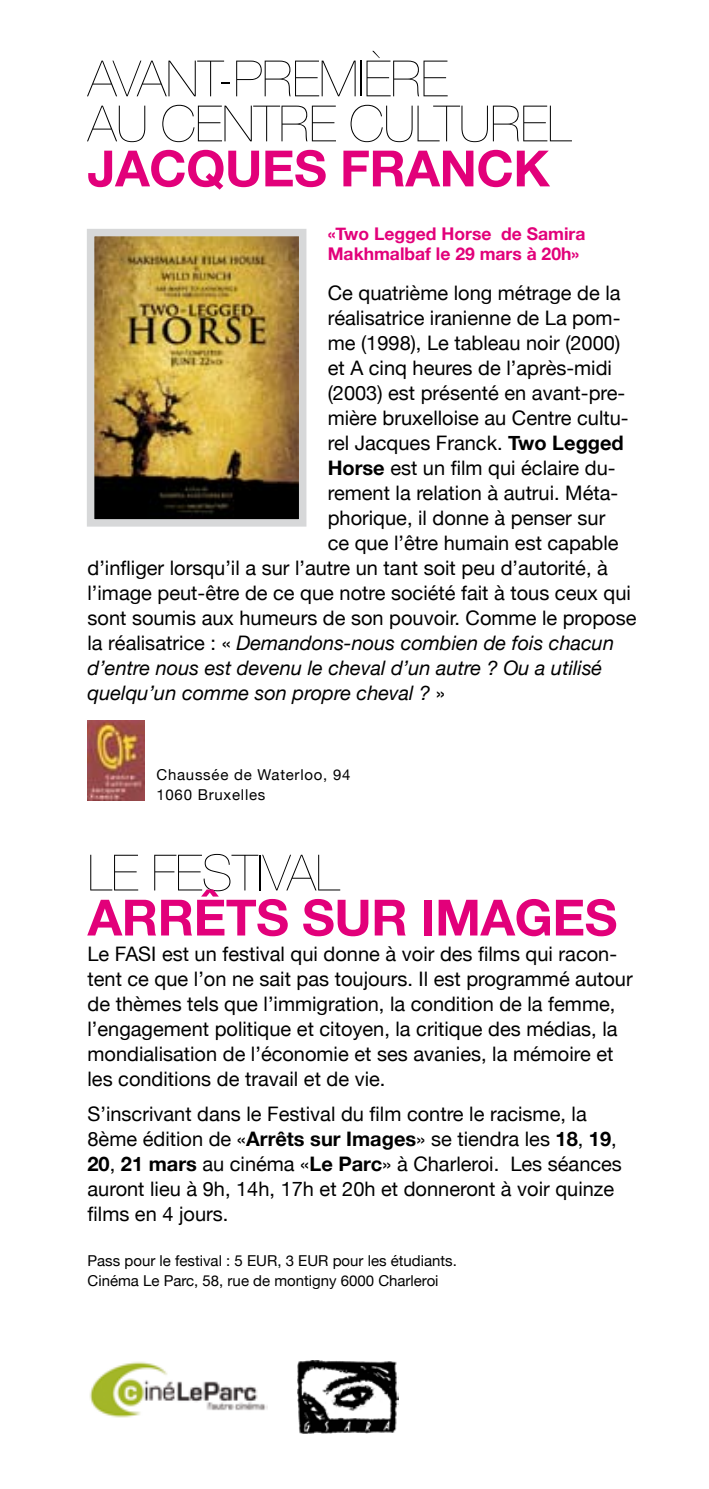
<style>
.page{position:relative;width:709px;height:1489px;background:#fff}
.page>*{position:absolute;margin:0;border:0;box-sizing:border-box;transform-origin:0 0}
.t1{font:200 50px/45px "Helvetica Neue";letter-spacing:-.01em;color:#000}
.t2{font:700 50px "Helvetica Neue";letter-spacing:-.01em;color:#e2007a}
.t3{font:20px/25px "Helvetica Neue";color:#000}
.t4{font:italic 20px "Helvetica Neue";color:#000}
.t5{font:700 17.5px/20px "Helvetica Neue";color:#e2007a}
.t6{font:15px/20px "Helvetica Neue";color:#000}
.t7{font:15px/20px "Helvetica Neue";letter-spacing:.05em;color:#000}
.s1{font-weight:700}
.s2{font-style:normal}
</style>
<div class="page">
<img style="left:89px;top:1361px;width:178px;height:57px">
<img style="left:298px;top:1360px;width:100px;height:72px">
<img style="left:96px;top:238px;width:201px;height:279px">
<div style="left:87px;top:229px;width:219px;height:297px;border:8px solid #d7d8d9"></div>
<img style="left:88px;top:720px;width:56px;height:80px">
<h1 class="t1" style="left:87px;top:56px;width:483px">AVANT-PREMIÈRE<br>AU CENTRE CULTUREL</h1>
<h1 class="t2" style="left:87px;top:138px;width:464px">Jacques Franck</h1>
<p class="t5" style="left:328px;top:223px;width:259px">«Two Legged Horse de Samira<br>Makhmalbaf le 29 mars à 20h»</p>
<p class="t3" style="left:328px;top:280px;width:294px">Ce quatrième long métrage de la</p>
<p class="t3" style="left:328px;top:305px;width:294px">réalisatrice iranienne de La pom-</p>
<p class="t3" style="left:328px;top:330px;width:294px">me (1998), Le tableau noir (2000)</p>
<p class="t3" style="left:328px;top:355px;width:286px">et A cinq heures de l’après-midi</p>
<p class="t3" style="left:328px;top:380px;width:299px">(2003) est présenté en avant-pre-</p>
<p class="t3" style="left:328px;top:405px;width:302px">mière bruxelloise au Centre cultu-</p>
<p class="t3" style="left:328px;top:430px;width:297px">rel Jacques Franck. <span class="s1">Two Legged</span></p>
<p class="t3" style="left:328px;top:455px;width:289px"><span class="s1">Horse</span> est un film qui éclaire du-</p>
<p class="t3" style="left:328px;top:480px;width:292px">rement la relation à autrui. Méta-</p>
<p class="t3" style="left:328px;top:505px;width:279px">phorique, il donne à penser sur</p>
<p class="t3" style="left:328px;top:530px;width:292px">ce que l’être humain est capable</p>
<p class="t3" style="left:88px;top:555px;width:522px">d’infliger lorsqu’il a sur l’autre un tant soit peu d’autorité, à</p>
<p class="t3" style="left:88px;top:580px;width:545px">l’image peut-être de ce que notre société fait à tous ceux qui</p>
<p class="t3" style="left:88px;top:605px;width:550px">sont soumis aux humeurs de son pouvoir. Comme le propose</p>
<p class="t4" style="left:88px;top:631px;width:528px"><span class="s2">la réalisatrice : «</span> Demandons-nous combien de fois chacun</p>
<p class="t4" style="left:88px;top:656px;width:516px">d’entre nous est devenu le cheval d’un autre ? Ou a utilisé</p>
<p class="t4" style="left:88px;top:681px;width:359px">quelqu’un comme son propre cheval ? <span class="s2">»</span></p>
<p class="t7" style="left:156px;top:764px;width:195px">Chaussée de Waterloo, 94<br>1060 Bruxelles</p>
<h1 class="t1" style="left:87px;top:850px;width:251px">LE FESTIVAL</h1>
<h1 class="t2" style="left:87px;top:886px;width:531px">Arrêts sur Images</h1>
<p class="t3" style="left:87px;top:940px;width:546px">Le FASI est un festival qui donne à voir des films qui racon&shy;tent ce que l’on ne sait pas toujours. Il est programmé autour de thèmes tels que l’immigration, la condition de la femme, l’engagement politique et citoyen, la critique des médias, la mondialisation de l’économie et ses avanies, la mémoire et les conditions de travail et de vie.</p>
<p class="t3" style="left:87px;top:1100px;width:536px">S’inscrivant dans le Festival du film contre le racisme, la 8ème édition de «<span class="s1">Arrêts sur Images</span>» se tiendra les <span class="s1">18</span>, <span class="s1">19</span>, <span class="s1">20</span>, <span class="s1">21 mars</span> au cinéma «<span class="s1">Le Parc</span>» à Charleroi. Les séances auront lieu à 9h, 14h, 17h et 20h et donneront à voir quinze films en 4 jours.</p>
<p class="t6" style="left:87px;top:1249px;width:371px">Pass pour le festival : 5 EUR, 3 EUR pour les étudiants.<br>Cinéma Le Parc, 58, rue de montigny 6000 Charleroi</p>
</div>
